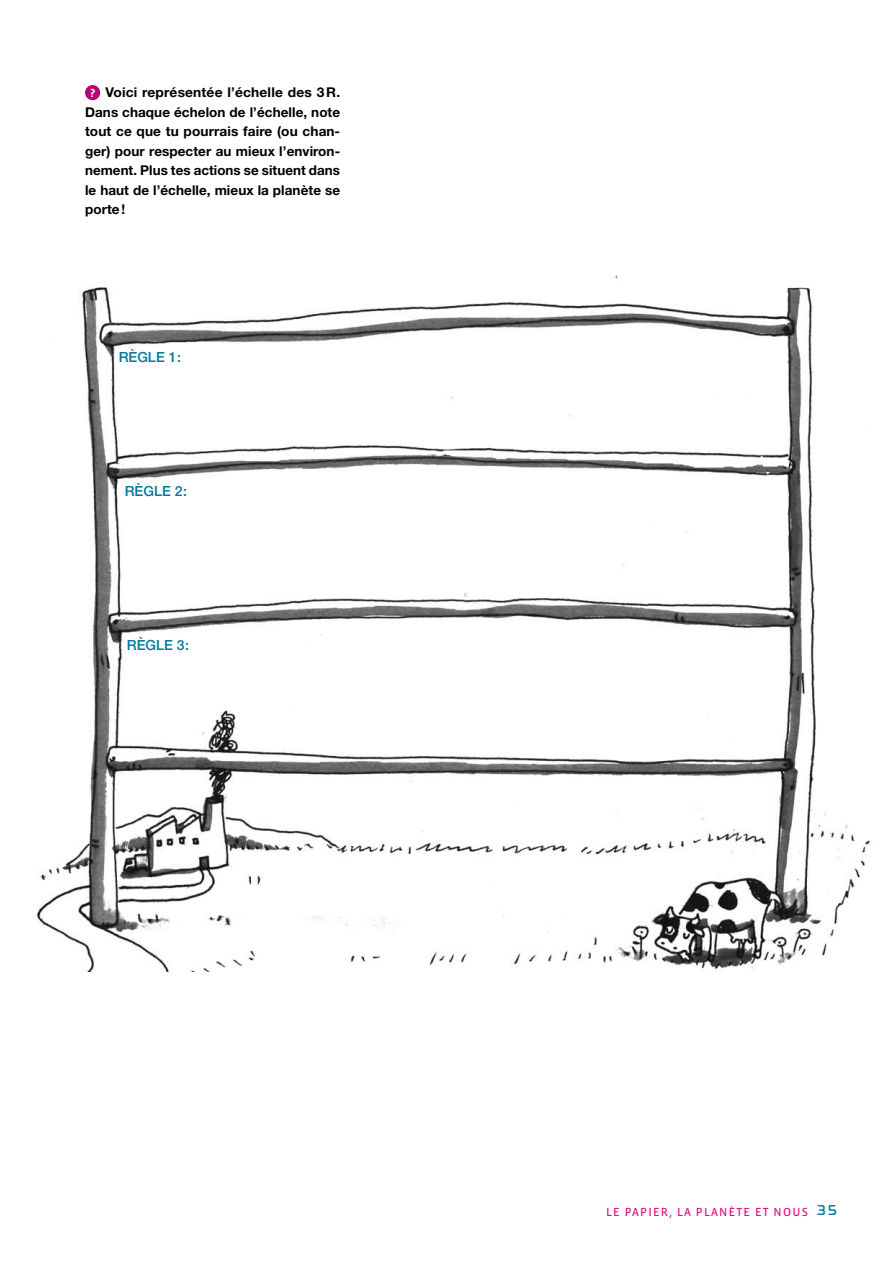
<style>
.page{position:relative;width:893px;height:1263px;background:#fff}
.page>*{position:absolute;margin:0;border:0;box-sizing:border-box;transform-origin:0 0}
.t1{font:500 13.95px "Helvetica Neue";color:#00799a}
.t2{font:700 13.5px/19.5px "Helvetica Neue";letter-spacing:.005em;color:#000;text-align:justify}
.t3{font:12px "Vista Sans Reg";letter-spacing:.1em;color:#dc0d81}
.s1{font-family:"Vista Sans";font-size:12px;color:#fff}
.s2{font-family:"Cholla Unicase";font-size:21px;color:#00799a}
</style>
<div class="page">
<img style="left:36px;top:276px;width:836px;height:696px">
<div style="left:85px;top:85px;width:15px;height:15px;background:#b70073;border-radius:50%"></div>
<p class="t2" style="left:85px;top:82px;width:257px;text-indent:6px"><span class="s1">?</span> Voici représentée l’échelle des 3R.<br>Dans chaque échelon de l’échelle, note tout ce que tu pourrais faire (ou chan&shy;ger) pour respecter au mieux l’environ&shy;nement. Plus tes actions se situent dans le haut de l’échelle, mieux la planète se porte!</p>
<p class="t1" style="left:119px;top:348px;width:64px">RÈGLE 1:</p>
<p class="t1" style="left:125px;top:483px;width:64px">RÈGLE 2:</p>
<p class="t1" style="left:127px;top:637px;width:64px">RÈGLE 3:</p>
<p class="t3" style="left:606px;top:1205px;width:221px">LE PAPIER, LA PLANÈTE ET NOUS <span class="s2">35</span></p>
</div>
